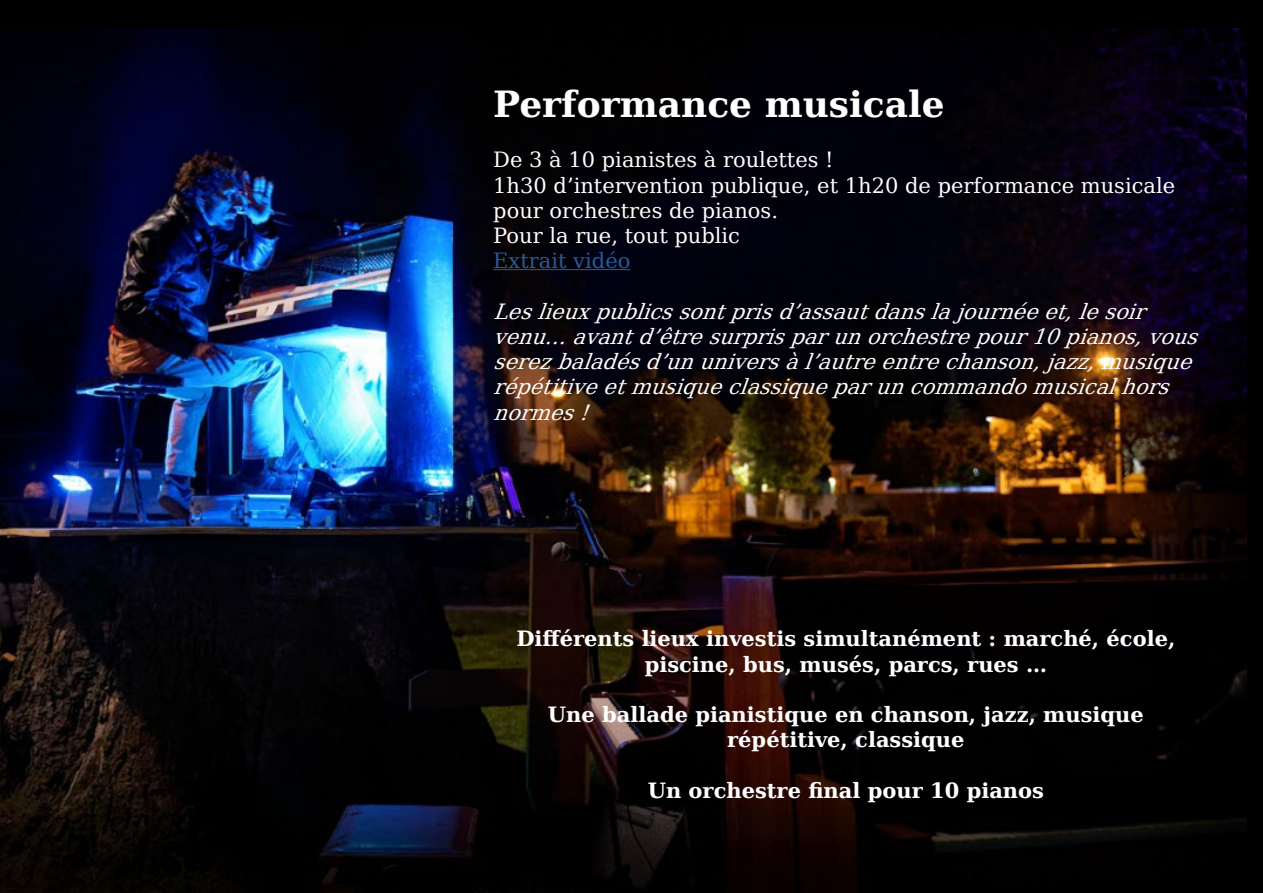
<style>
.page{position:relative;width:1263px;height:893px;background:#000}
.page>*{position:absolute;margin:0;border:0;box-sizing:border-box;transform-origin:0 0}
.t1{font:700 36px "DejaVu Serif";color:#fff}
.t2{font:italic 21px/25.2px "DejaVu Serif";color:#fff}
.t3{font:700 21px/25.2px "DejaVu Serif";color:#fff;text-align:center}
.t4{font:21px/25.2px "DejaVu Serif";color:#fff}
.t5{font:21px "DejaVu Serif";color:#275b9b}
</style>
<div class="page">
<img style="left:0;top:28px;width:1246px;height:865px">
<hr style="left:493px;top:269px;width:137px;height:1px;background:#275b9b">
<h1 class="t1" style="left:493px;top:76px;width:453px">Performance musicale</h1>
<p class="t4" style="left:493px;top:147px;width:683px">De 3 à 10 pianistes à roulettes !<br>1h30 d’intervention publique, et 1h20 de performance musicale pour orchestres de pianos.<br>Pour la rue, tout public</p>
<p class="t5" style="left:493px;top:245px;width:139px">Extrait vidéo</p>
<p class="t2" style="left:493px;top:298px;width:716px">Leslieuxpublicssontprisd’assautdanslajournéeet,lesoir venu… avantd’êtresurprisparunorchestrepour10pianos,vous serezbaladésd’ununiversàl’autreentrechanson,jazz,musique répétitiveetmusiqueclassiqueparuncommandomusicalhors normes!</p>
<p class="t3" style="left:516px;top:626px;width:660px">Différents lieux investis simultanément : marché, école, piscine, bus, musés, parcs, rues …</p>
<p class="t3" style="left:548px;top:701px;width:597px">Une ballade pianistique en chanson, jazz, musique répétitive, classique</p>
<p class="t3" style="left:648px;top:777px;width:398px">Un orchestre final pour 10 pianos</p>
</div>
